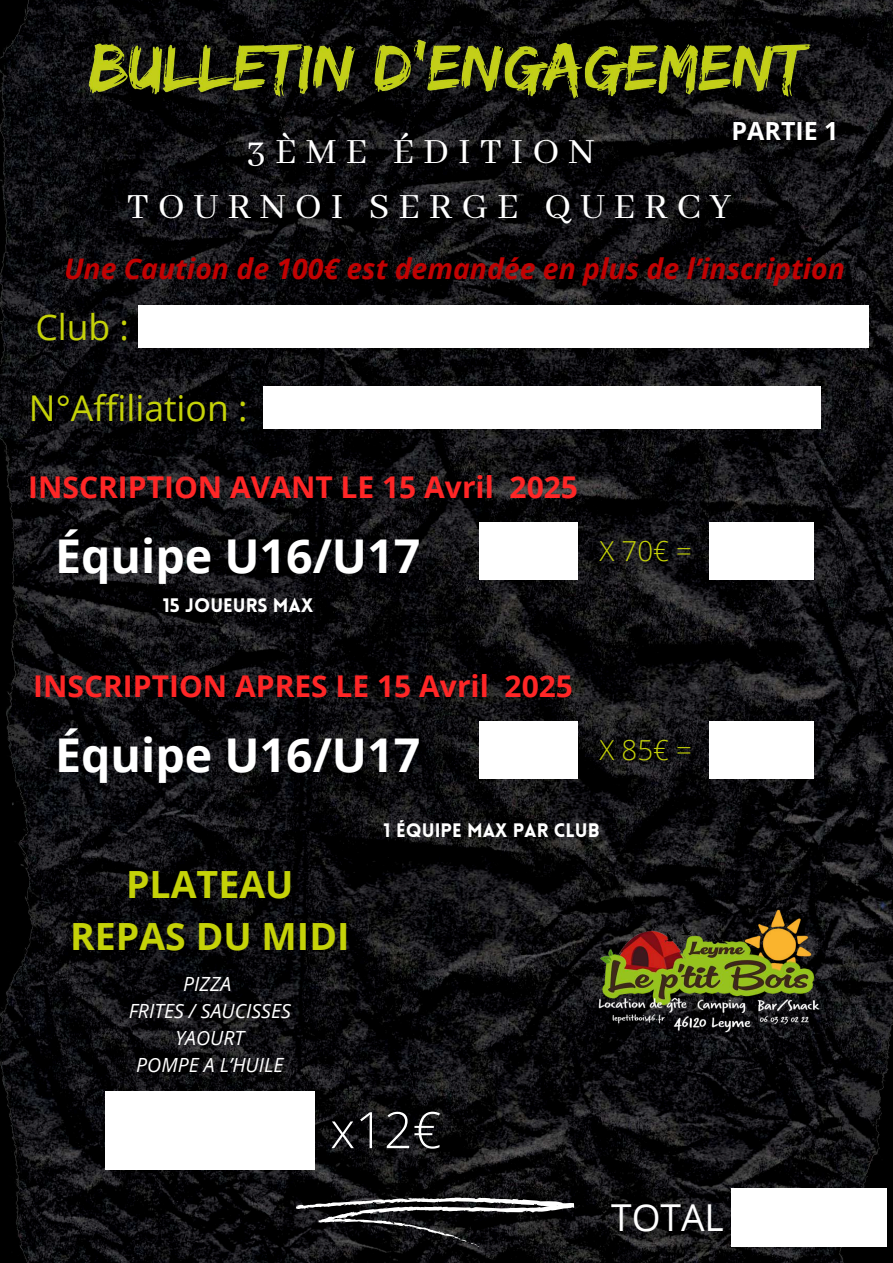
<style>
.page{position:relative;width:893px;height:1263px;background:#fff}
.page>*{position:absolute;margin:0;border:0;box-sizing:border-box;transform-origin:0 0}
.t1{font:300 50.25px "Open Sans";color:#fff}
.t2{font:700 46.58px "Open Sans";color:#fff}
.t3{font:39.53px/55.1px "Abhaya Libre";letter-spacing:.225em;color:#fff;text-align:center}
.t4{font:700 37.5px/52.3px "Open Sans";color:#c5d208;text-align:center}
.t5{font:37.12px "Open Sans";color:#fff}
.t6{font:35.47px "Open Sans";color:#c5d208}
.t7{font:700 30px "Open Sans";color:#ff2626}
.t8{font:italic 700 28.35px "Open Sans";color:#c20202}
.t9{font:300 27.6px "Open Sans";color:#c5d208}
.t10{font:700 24.97px "Open Sans";color:#fff}
.t11{font:italic 19.5px/27px "Open Sans";color:#fff;text-align:center}
.t12{font:900 19.12px "Lovelo";color:#fff}
</style>
<div class="page">
<img style="left:0;top:0;width:893px;height:1263px">
<svg style="left:295px;top:1197px;width:279px;height:50px;background:#333334"></svg>
<div style="left:138px;top:306px;width:730px;height:42px;background:#fff"></div>
<img style="left:60px;top:13px;width:779px;height:118px">
<div style="left:264px;top:387px;width:557px;height:42px;background:#fff"></div>
<div style="left:105px;top:1091px;width:209px;height:78px;background:#fff"></div>
<div style="left:479px;top:721px;width:99px;height:58px;background:#fff"></div>
<div style="left:709px;top:721px;width:105px;height:58px;background:#fff"></div>
<img style="left:590px;top:852px;width:237px;height:238px">
<div style="left:731px;top:1188px;width:156px;height:58px;background:#fff"></div>
<div style="left:479px;top:522px;width:99px;height:58px;background:#fff"></div>
<div style="left:709px;top:522px;width:105px;height:58px;background:#fff"></div>
<p class="t10" style="left:731px;top:113px;width:108px">PARTIE 1</p>
<h3 class="t3" style="left:127px;top:126px;width:606px">3ÈME ÉDITION<br>TOURNOI SERGE QUERCY</h3>
<p class="t8" style="left:64px;top:249px;width:782px">Une Caution de 100€ est demandée en plus de l’inscription</p>
<p class="t6" style="left:35px;top:302px;width:95px">Club :</p>
<p class="t6" style="left:29px;top:383px;width:220px">N°Affiliation :</p>
<p class="t7" style="left:28px;top:466px;width:551px">INSCRIPTION AVANT LE 15 Avril 2025</p>
<h2 class="t2" style="left:55px;top:523px;width:367px">Équipe U16/U17</h2>
<p class="t12" style="left:163px;top:597px;width:152px">15 JOUEURS MAX</p>
<p class="t9" style="left:599px;top:532px;width:94px">X 70€ =</p>
<p class="t7" style="left:33px;top:665px;width:541px">INSCRIPTION APRES LE 15 Avril 2025</p>
<h2 class="t2" style="left:55px;top:722px;width:367px">Équipe U16/U17</h2>
<p class="t9" style="left:599px;top:731px;width:94px">X 85€ =</p>
<p class="t4" style="left:70px;top:857px;width:281px">PLATEAU<br>REPAS DU MIDI</p>
<p class="t11" style="left:129px;top:970px;width:164px">PIZZA<br>FRITES / SAUCISSES<br>YAOURT<br>POMPE A L’HUILE</p>
<p class="t12" style="left:384px;top:822px;width:217px">1 ÉQUIPE MAX PAR CLUB</p>
<h1 class="t1" style="left:330px;top:1094px;width:113px">x12€</h1>
<p class="t5" style="left:611px;top:1191px;width:114px">TOTAL</p>
</div>
